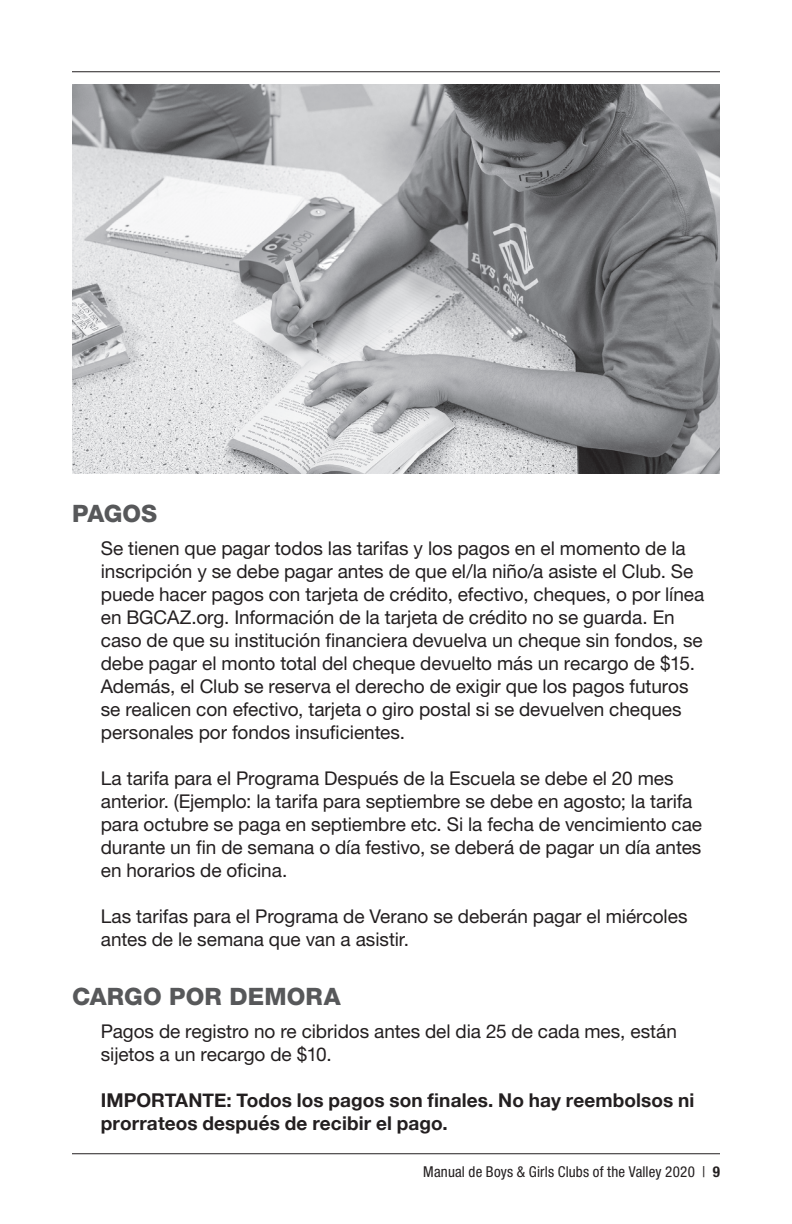
<style>
.page{position:relative;width:792px;height:1224px;background:#fff}
.page>*{position:absolute;margin:0;border:0;box-sizing:border-box;transform-origin:0 0}
.t1{font:800 24px "Helvetica Neue LT Std";letter-spacing:.005em;color:#57585a}
.t2{font:19px/23px "Helvetica Neue LT Pro";letter-spacing:-.005em;color:#231f20}
.t3{font:700 19px/23px "Helvetica Neue";letter-spacing:.005em;color:#231f20}
.t4{font:condensed 15px "Helvetica Neue LT Std";letter-spacing:.01em;color:#231f20}
.s1{font-weight:700}
</style>
<div class="page">
<hr style="left:72px;top:1153px;width:648px;height:1px;background:#231f20">
<hr style="left:72px;top:71px;width:648px;height:1px;background:#231f20">
<img style="left:72px;top:85px;width:648px;height:389px">
<p class="t1" style="left:72px;top:499px;width:87px">PAGOS</p>
<p class="t2" style="left:101px;top:536px;width:605px">Se tienen que pagar todos las tarifas y los pagos en el momento de la inscripción y se debe pagar antes de que el/la niño/a asiste el Club. Se puede hacer pagos con tarjeta de crédito, efectivo, cheques, o por línea en BGCAZ.org. Información de la tarjeta de crédito no se guarda. En caso de que su institución financiera devuelva un cheque sin fondos, se debe pagar el monto total del cheque devuelto más un recargo de $15.<br>Además, el Club se reserva el derecho de exigir que los pagos futuros se realicen con efectivo, tarjeta o giro postal si se devuelven cheques personales por fondos insuficientes.</p>
<p class="t2" style="left:101px;top:766px;width:603px">La tarifa para el Programa Después de la Escuela se debe el 20 mes anterior. (Ejemplo: la tarifa para septiembre se debe en agosto; la tarifa para octubre se paga en septiembre etc. Si la fecha de vencimiento cae durante un fin de semana o día festivo, se deberá de pagar un día antes en horarios de oficina.</p>
<p class="t2" style="left:101px;top:904px;width:588px">Las tarifas para el Programa de Verano se deberán pagar el miércoles antes de le semana que van a asistir.</p>
<p class="t1" style="left:72px;top:982px;width:270px">CARGO POR DEMORA</p>
<p class="t2" style="left:101px;top:1019px;width:578px">Pagos de registro no re cibridos antes del dia 25 de cada mes, están sijetos a un recargo de $10.</p>
<p class="t3" style="left:101px;top:1089px;width:595px">IMPORTANTE: Todos los pagos son finales. No hay reembolsos ni prorrateos después de recibir el pago.</p>
<p class="t4" style="left:423px;top:1163px;width:298px">Manual de Boys &amp; Girls Clubs of the Valley 2020 | <span class="s1">9</span></p>
</div>
